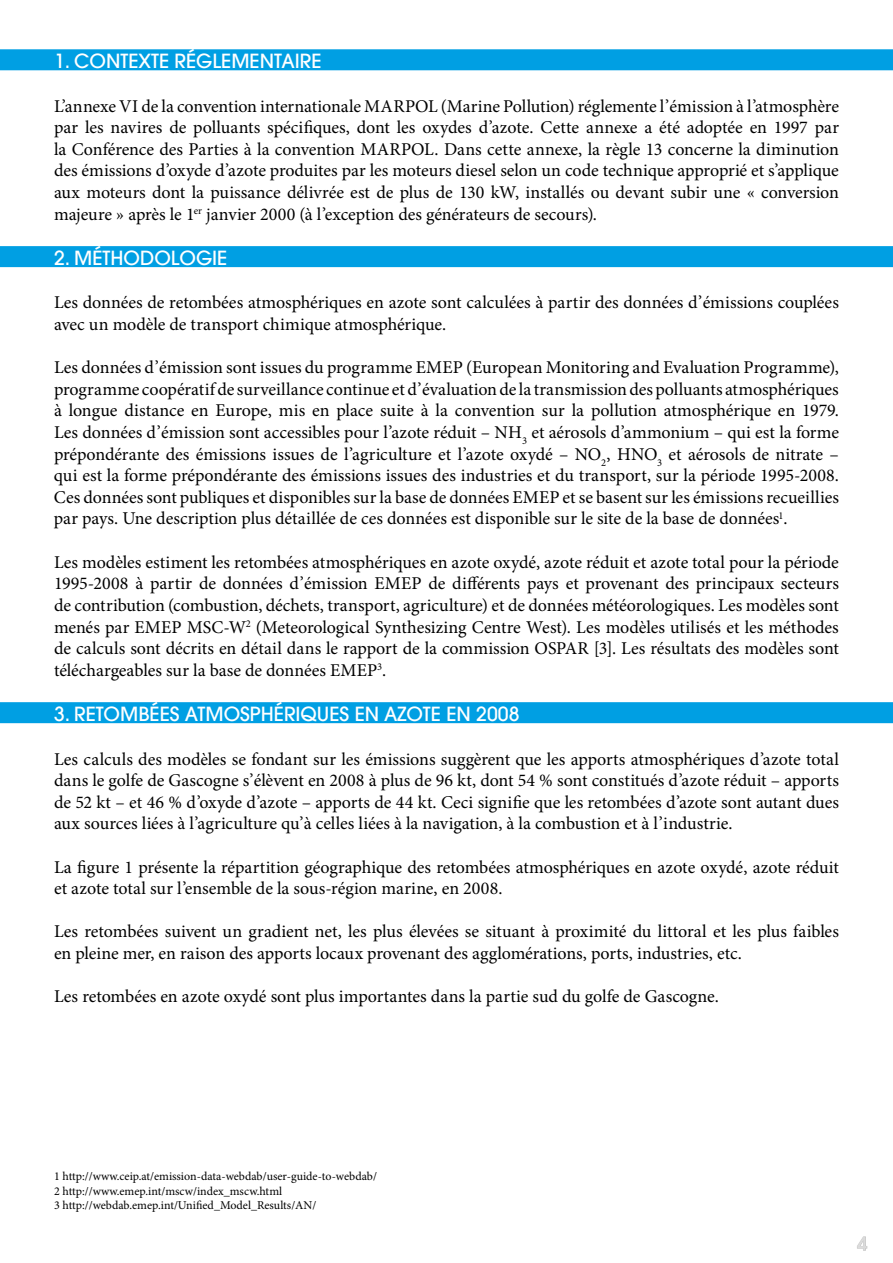
<style>
.page{position:relative;width:893px;height:1263px;background:#fff}
.page>*{position:absolute;margin:0;border:0;box-sizing:border-box;transform-origin:0 0}
.t1{font:500 19.5px "Avant Garde LT";color:#fff}
.t2{font:18px/21.6px "Minion Pro";letter-spacing:-.005em;color:#000;text-align:justify}
.t3{font:500 18px "Avant Garde LT";color:#dadada}
.t4{font:12px/14.4px "Minion Pro";color:#000}
</style>
<div class="page">
<svg style="left:857px;top:1236px;width:10px;height:15px"></svg>
<div style="left:0;top:49px;width:893px;height:21px;background:#009fe3"></div>
<div style="left:0;top:246px;width:893px;height:21px;background:#009fe3"></div>
<div style="left:0;top:702px;width:893px;height:21px;background:#009fe3"></div>
<p class="t1" style="left:54px;top:49px;width:269px">1. CONTEXTE RÉGLEMENTAIRE</p>
<p class="t2" style="left:54px;top:95px;width:786px">L’annexe VI de la convention internationale MARPOL (Marine Pollution) réglemente l’émission à l’atmosphère par les navires de polluants spécifiques, dont les oxydes d’azote. Cette annexe a été adoptée en 1997 par la Conférence des Parties à la convention MARPOL. Dans cette annexe, la règle 13 concerne la diminution des émissions d’oxyde d’azote produites par les moteurs diesel selon un code technique approprié et s’applique aux moteurs dont la puissance délivrée est de plus de 130 kW, installés ou devant subir une « conversion majeure » après le 1<sup>er</sup> janvier 2000 (à l’exception des générateurs de secours).</p>
<p class="t1" style="left:54px;top:246px;width:175px">2. MÉTHODOLOGIE</p>
<p class="t2" style="left:54px;top:292px;width:786px">Les données de retombées atmosphériques en azote sont calculées à partir des données d’émissions couplées avec un modèle de transport chimique atmosphérique.</p>
<p class="t2" style="left:54px;top:357px;width:786px">Les données d’émission sont issues du programme EMEP (European Monitoring and Evaluation Programme), programme coopératif de surveillance continue et d’évaluation de la transmission des polluants atmosphériques à longue distance en Europe, mis en place suite à la convention sur la pollution atmosphérique en 1979.<br>Les données d’émission sont accessibles pour l’azote réduit – NH<sub>3</sub> et aérosols d’ammonium – qui est la forme prépondérante des émissions issues de l’agriculture et l’azote oxydé – NO<sub>2</sub>, HNO<sub>3</sub> et aérosols de nitrate – qui est la forme prépondérante des émissions issues des industries et du transport, sur la période 1995-2008.<br>Ces données sont publiques et disponibles sur la base de données EMEP et se basent sur les émissions recueillies par pays. Une description plus détaillée de ces données est disponible sur le site de la base de données<sup>1</sup>.</p>
<p class="t2" style="left:54px;top:551px;width:786px">Les modèles estiment les retombées atmosphériques en azote oxydé, azote réduit et azote total pour la période 1995-2008 à partir de données d’émission EMEP de différents pays et provenant des principaux secteurs de contribution (combustion, déchets, transport, agriculture) et de données météorologiques. Les modèles sont menés par EMEP MSC-W<sup>2</sup> (Meteorological Synthesizing Centre West). Les modèles utilisés et les méthodes de calculs sont décrits en détail dans le rapport de la commission OSPAR [3]. Les résultats des modèles sont téléchargeables sur la base de données EMEP<sup>3</sup>.</p>
<p class="t1" style="left:54px;top:702px;width:467px">3. RETOMBÉES ATMOSPHÉRIQUES EN AZOTE EN 2008</p>
<p class="t2" style="left:54px;top:748px;width:786px">Les calculs des modèles se fondant sur les émissions suggèrent que les apports atmosphériques d’azote total dans le golfe de Gascogne s’élèvent en 2008 à plus de 96 kt, dont 54 % sont constitués d’azote réduit – apports de 52 kt – et 46 % d’oxyde d’azote – apports de 44 kt. Ceci signifie que les retombées d’azote sont autant dues aux sources liées à l’agriculture qu’à celles liées à la navigation, à la combustion et à l’industrie.</p>
<p class="t2" style="left:54px;top:856px;width:786px">La figure 1 présente la répartition géographique des retombées atmosphériques en azote oxydé, azote réduit et azote total sur l’ensemble de la sous-région marine, en 2008.</p>
<p class="t2" style="left:54px;top:921px;width:786px">Les retombées suivent un gradient net, les plus élevées se situant à proximité du littoral et les plus faibles en pleine mer, en raison des apports locaux provenant des agglomérations, ports, industries, etc.</p>
<p class="t2" style="left:54px;top:986px;width:666px">Les retombées en azote oxydé sont plus importantes dans la partie sud du golfe de Gascogne.</p>
<p class="t4" style="left:54px;top:1169px;width:324px">1 http://www.ceip.at/emission-data-webdab/user-guide-to-webdab/<br>2 http://www.emep.int/mscw/index_mscw.html<br>3 http://webdab.emep.int/Unified_Model_Results/AN/</p>
<p class="t3" style="left:857px;top:1232px;width:11px">4</p>
</div>
